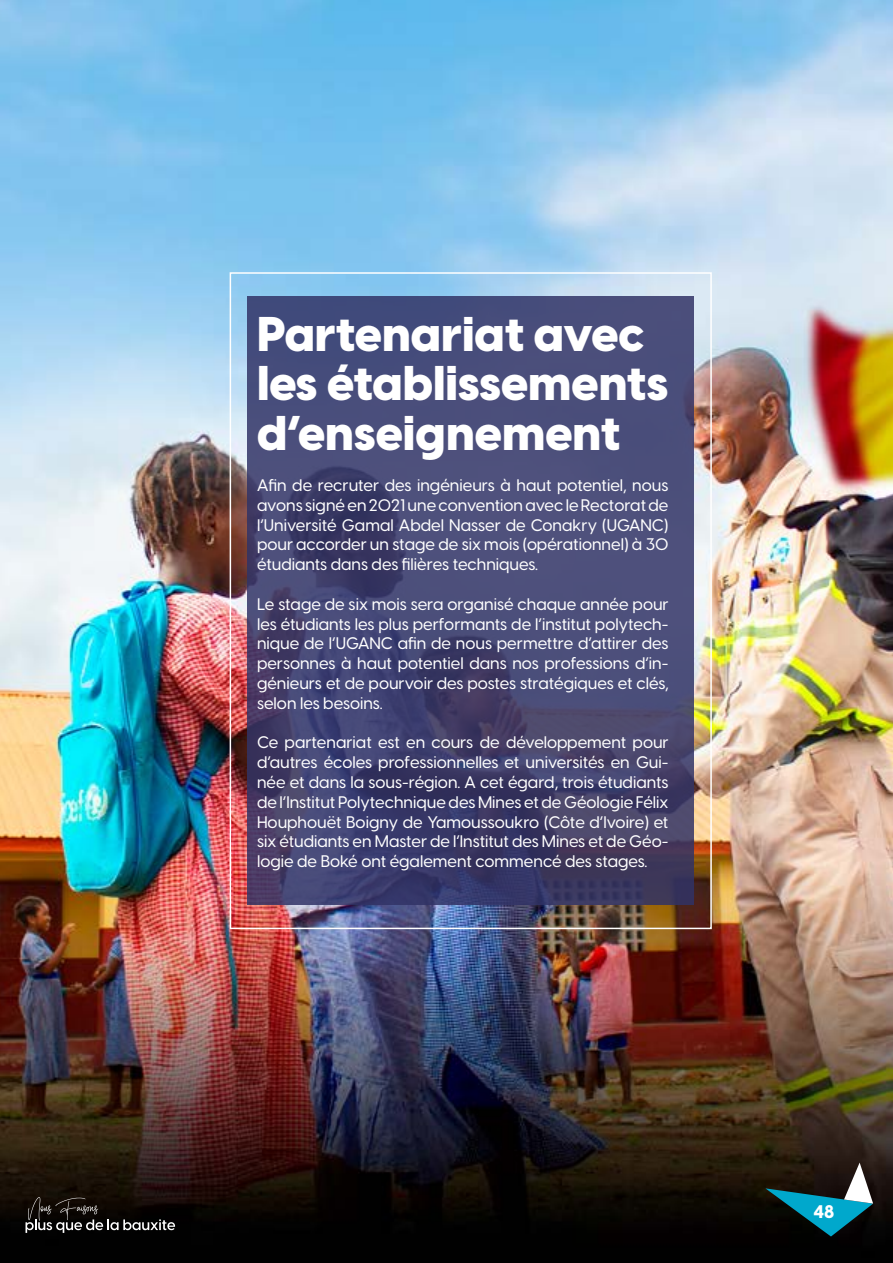
<style>
.page{position:relative;width:893px;height:1263px;background:#fff}
.page>*{position:absolute;margin:0;border:0;box-sizing:border-box;transform-origin:0 0}
.t1{font:800 48px/49.5px "Visby CF";color:#fff}
.t2{font:800 18px "Visby CF";color:#fff}
.t3{font:500 16.5px/19.8px "Visby CF";color:#fff;text-align:justify}
</style>
<div class="page">
<img style="left:0;top:0;width:893px;height:1263px">
<svg style="left:247px;top:296px;width:447px;height:609px;background:#454672"></svg>
<div style="left:230px;top:272px;width:482px;height:657px;border:2px solid #fff"></div>
<svg style="left:761px;top:1162px;width:112px;height:84px;background:#1c3c41"></svg>
<svg style="left:23px;top:1197px;width:152px;height:49px;background:#1e1b19"></svg>
<h1 class="t1" style="left:257px;top:309px;width:413px">Partenariat avec les établissements d’enseignement</h1>
<p class="t3" style="left:257px;top:475px;width:413px">Afin de recruter des ingénieurs à haut potentiel, nous avons signé en 2021 une convention avec le Rectorat de l’Université Gamal Abdel Nasser de Conakry (UGANC) pour accorder un stage de six mois (opérationnel) à 30 étudiants dans des filières techniques.</p>
<p class="t3" style="left:257px;top:594px;width:413px">Le stage de six mois sera organisé chaque année pour les étudiants les plus performants de l’institut polytech&shy;nique de l’UGANC afin de nous permettre d’attirer des personnes à haut potentiel dans nos professions d’in&shy;génieurs et de pourvoir des postes stratégiques et clés, selon les besoins.</p>
<p class="t3" style="left:257px;top:733px;width:413px">Ce partenariat est en cours de développement pour d’autres écoles professionnelles et universités en Gui&shy;née et dans la sous-région. A cet égard, trois étudiants de l’Institut Polytechnique des Mines et de Géologie Félix Houphouët Boigny de Yamoussoukro (Côte d’Ivoire) et six étudiants en Master de l’Institut des Mines et de Géo&shy;logie de Boké ont également commencé des stages.</p>
<p class="t2" style="left:814px;top:1200px;width:22px">48</p>
<p class="t2" style="left:819px;top:1213px;width:22px">48</p>
</div>
